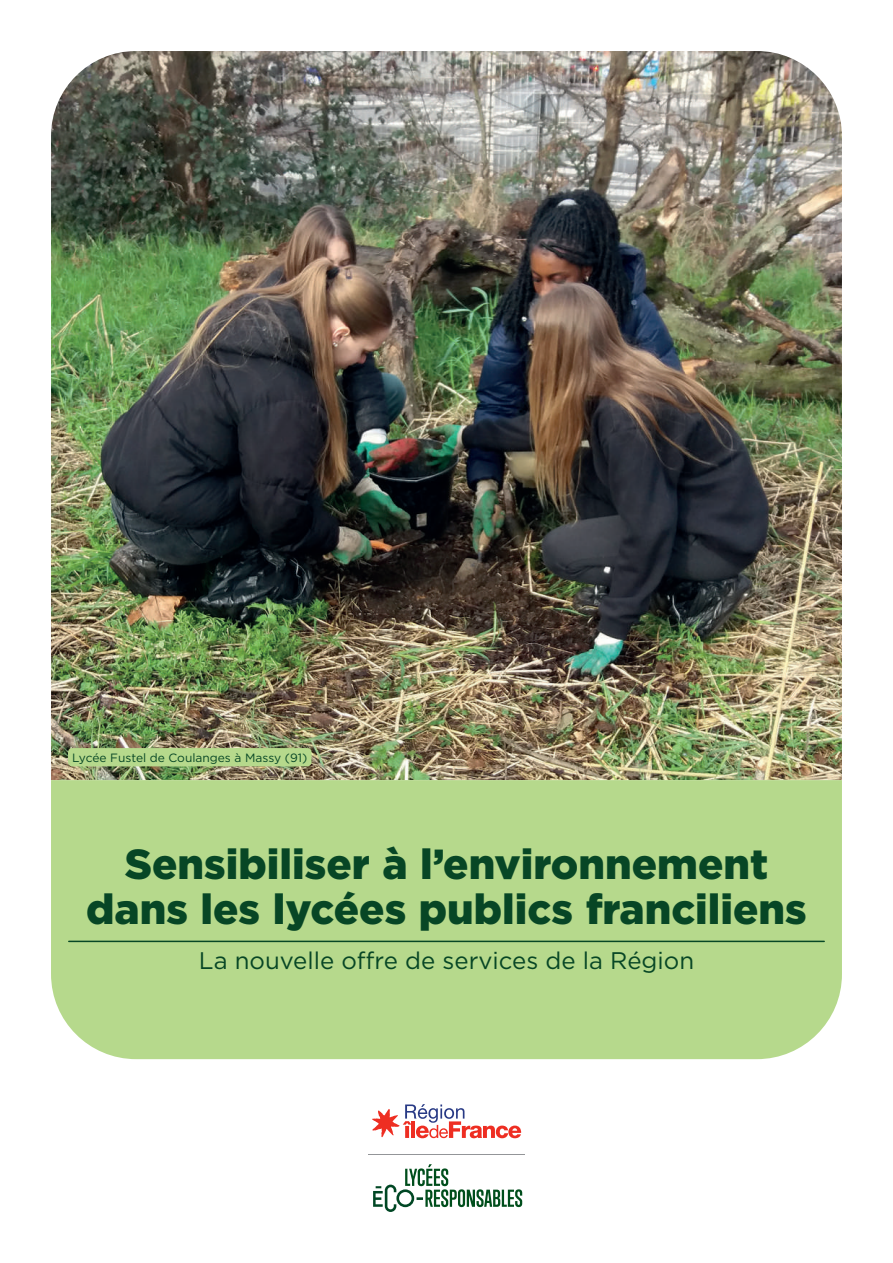
<style>
.page{position:relative;width:893px;height:1263px;background:#fff}
.page>*{position:absolute;margin:0;border:0;box-sizing:border-box;transform-origin:0 0}
.t1{font:900 42px/45px "Gotham";color:#074625;text-align:center}
.t2{font:24px "Gotham";color:#074625}
.t3{font:12px "Gotham";color:#074625}
</style>
<div class="page">
<img style="left:51px;top:51px;width:791px;height:729px">
<svg style="left:372px;top:1104px;width:149px;height:34px"></svg>
<svg style="left:373px;top:1164px;width:149px;height:48px"></svg>
<hr style="left:368px;top:1155px;width:157px;height:1px;background:#939598">
<div style="left:51px;top:780px;width:791px;height:279px;background:#b6d98c"></div>
<hr style="left:69px;top:941px;width:755px;height:1px;background:#074725">
<div style="left:68px;top:748px;width:244px;height:18px;background:#b6d98c;border-radius:4px"></div>
<p class="t3" style="left:72px;top:750px;width:236px">Lycée Fustel de Coulanges à Massy (91)</p>
<p class="t1" style="left:86px;top:841px;width:722px">Sensibiliser à l’environnement dans les lycées publics franciliens</p>
<p class="t2" style="left:199px;top:945px;width:497px">La nouvelle offre de services de la Région</p>
</div>
